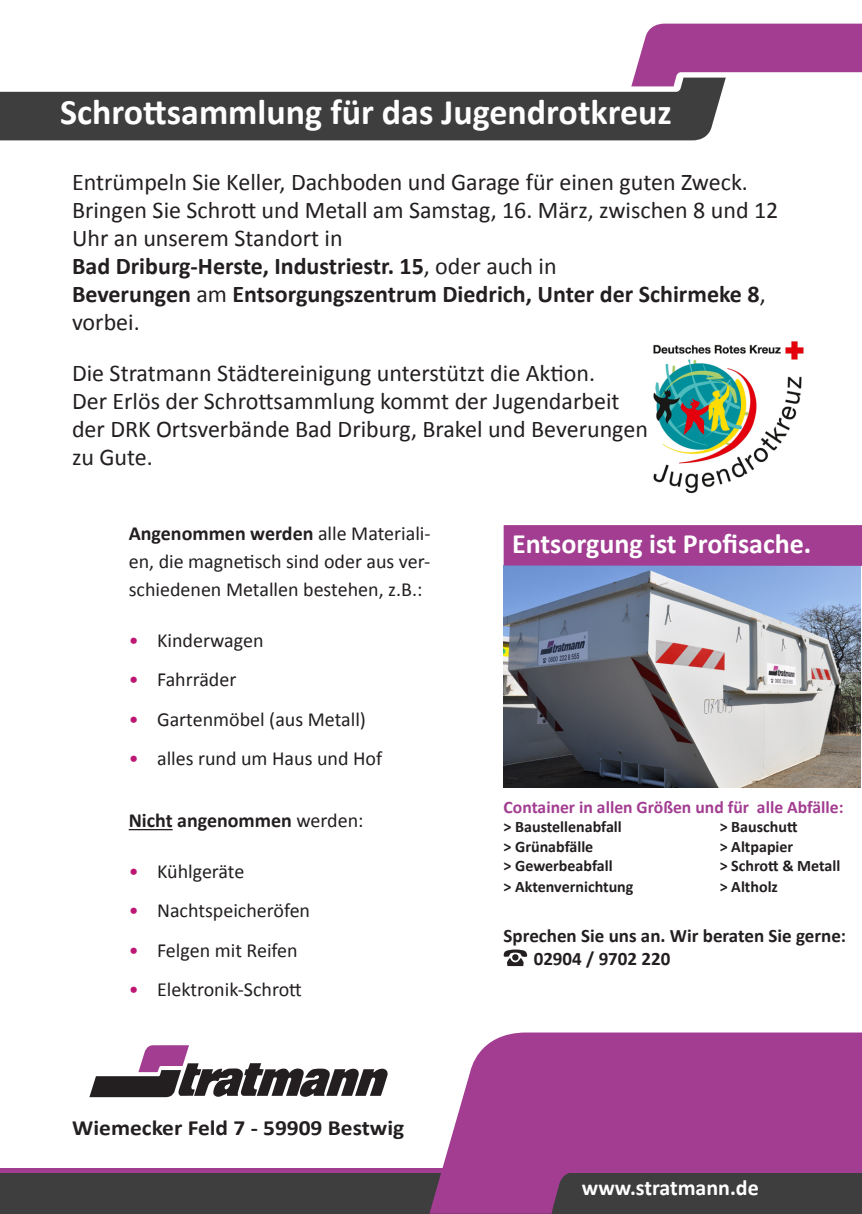
<style>
.page{position:relative;width:862px;height:1214px;background:#fff}
.page>*{position:absolute;margin:0;border:0;box-sizing:border-box;transform-origin:0 0}
.Headline{font:700 36px "Calibri";color:#fff}
.t1{font:700 28px "Calibri";color:#fff}
.Fliesstext{font:24px/28px "Calibri";color:#231f20}
.t2{font:700 22px "Calibri";color:#fff}
.Fliesstext-2{font:700 21.8px "Calibri";color:#231f20;scale:1.08 1}
.Fliesstext-3{font:20px/28px "Calibri";color:#231f20;text-align:justify}
.Fliesstext-4{font:700 20px "Calibri";color:#231f20}
.t3{font:700 19px "Calibri";color:#231f20}
.t4{font:700 17.6px "Calibri";color:#a23d91}
.t5{font:700 16px "Calibri";color:#231f20}
.s1{font-weight:700}
.s2{color:#be1773}
.s3{font-weight:400}
</style>
<div class="page">
<hr style="left:129px;top:828px;width:44px;height:2px;background:#231f20">
<img style="left:504px;top:566px;width:356px;height:221px">
<div style="left:504px;top:525px;width:358px;height:41px;background:#a23d91"></div>
<div style="left:0;top:1167px;width:862px;height:6px;background:#a23d91"></div>
<div style="left:0;top:1173px;width:862px;height:40px;background:#3e3e3f"></div>
<svg style="left:429px;top:1032px;width:433px;height:181px;fill:#a23d91"></svg>
<svg style="left:0;top:86px;width:724px;height:54px;background:#535354"></svg>
<svg style="left:631px;top:24px;width:231px;height:62px"></svg>
<img style="left:653px;top:341px;width:151px;height:152px">
<svg style="left:89px;top:1045px;width:299px;height:51px"></svg>
<svg style="left:503px;top:949px;width:25px;height:16px"></svg>
<p class="Headline" style="left:60px;top:89px;width:613px">Schrottsammlung für das Jugendrotkreuz</p>
<p class="Fliesstext" style="left:72px;top:168px;width:708px">Entrümpeln Sie Keller, Dachboden und Garage für einen guten Zweck.<br>Bringen Sie Schrott und Metall am Samstag, 16. März, zwischen 8 und 12<br>Uhr an unserem Standort in<br><span class="s1">Bad Driburg-Herste, Industriestr. 15</span>, oder auch in<br><span class="s1">Beverungen</span> am <span class="s1">Entsorgungszentrum Diedrich, Unter der Schirmeke 8</span>, vorbei.</p>
<p class="Fliesstext" style="left:72px;top:359px;width:577px">Die Stratmann Städtereinigung unterstützt die Aktion.<br>Der Erlös der Schrottsammlung kommt der Jugendarbeit der DRK Ortsverbände Bad Driburg, Brakel und Beverungen zu Gute.</p>
<p class="Fliesstext-3" style="left:129px;top:519px;width:303px"><span class="s1">Angenommen werden</span> alle Materiali&shy;en, die magnetisch sind oder aus ver&shy;schiedenen Metallen bestehen, z.B.:</p>
<p class="Fliesstext-3" style="left:129px;top:626px;width:136px"><span class="s2">•</span> Kinderwagen</p>
<p class="Fliesstext-3" style="left:129px;top:665px;width:109px"><span class="s2">•</span> Fahrräder</p>
<p class="Fliesstext-3" style="left:129px;top:705px;width:239px"><span class="s2">•</span> Gartenmöbel (aus Metall)</p>
<p class="Fliesstext-3" style="left:129px;top:744px;width:255px"><span class="s2">•</span> alles rund um Haus und Hof</p>
<p class="Fliesstext-4" style="left:129px;top:807px;width:236px">Nicht angenommen <span class="s3">werden:</span></p>
<p class="Fliesstext-3" style="left:129px;top:857px;width:117px"><span class="s2">•</span> Kühlgeräte</p>
<p class="Fliesstext-3" style="left:129px;top:896px;width:183px"><span class="s2">•</span> Nachtspeicheröfen</p>
<p class="Fliesstext-3" style="left:129px;top:936px;width:170px"><span class="s2">•</span> Felgen mit Reifen</p>
<p class="Fliesstext-3" style="left:129px;top:975px;width:175px"><span class="s2">•</span> Elektronik-Schrott</p>
<p class="Fliesstext-2" style="left:72px;top:1113px;width:309px">Wiemecker Feld 7 - 59909 Bestwig</p>
<p class="t1" style="left:512px;top:526px;width:301px">Entsorgung ist Profisache.</p>
<p class="t4" style="left:504px;top:795px;width:341px">Container in allen Größen und für alle Abfälle:</p>
<p class="t5" style="left:504px;top:816px;width:120px">&gt; Baustellenabfall</p>
<p class="t5" style="left:720px;top:816px;width:79px">&gt; Bauschutt</p>
<p class="t5" style="left:504px;top:835px;width:91px">&gt; Grünabfälle</p>
<p class="t5" style="left:720px;top:835px;width:75px">&gt; Altpapier</p>
<p class="t5" style="left:504px;top:855px;width:110px">&gt; Gewerbeabfall</p>
<p class="t5" style="left:720px;top:855px;width:122px">&gt; Schrott &amp; Metall</p>
<p class="t5" style="left:504px;top:876px;width:131px">&gt; Aktenvernichtung</p>
<p class="t5" style="left:720px;top:876px;width:60px">&gt; Altholz</p>
<p class="t3" style="left:504px;top:923px;width:344px">Sprechen Sie uns an. Wir beraten Sie gerne:</p>
<p class="t3" style="left:534px;top:946px;width:138px">02904 / 9702 220</p>
<p class="t2" style="left:582px;top:1173px;width:178px">www.stratmann.de</p>
</div>
